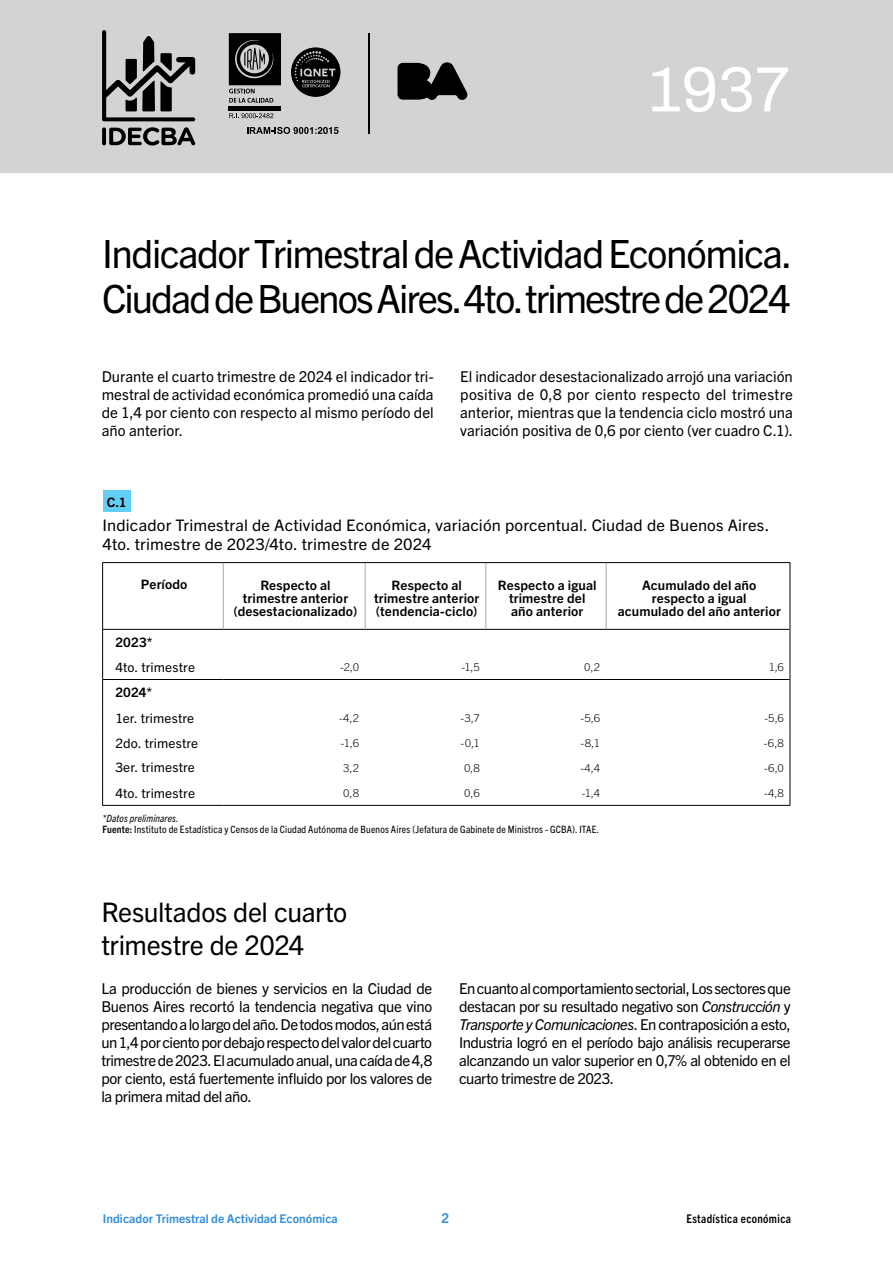
<style>
.page{position:relative;width:893px;height:1263px;background:#fff}
.page>*{position:absolute;margin:0;border:0;box-sizing:border-box;transform-origin:0 0}
.t1{font:600 64.05px "Archivo";color:#fff}
.t2{font:39px/45px "Trade Gothic Next LT Pro";letter-spacing:-.035em;color:#000}
.t3{font:27px/33px "Trade Gothic Next LT Pro";letter-spacing:-.015em;color:#000}
.t4{font:15.9px/18.8px "Trade Gothic Next LT Pro";letter-spacing:.01em;color:#000;scale:1.04 1}
.t5{font:15px/18px "Trade Gothic Next LT Pro";letter-spacing:-.005em;color:#000;text-align:justify}
.t6{font:700 13.5px "Trade Gothic Next LT Pro";color:#2f8ddd}
.t7{font:700 13.05px/13px "Trade Gothic Next LT Pro";letter-spacing:.01em;color:#000;text-align:center;scale:1.04 1}
.t8{font:13.05px "Trade Gothic Next LT Pro";letter-spacing:.01em;color:#000;scale:1.04 1}
.t9{font:700 12px "Trade Gothic Next LT Pro";letter-spacing:.005em;color:#2f8ddd}
.t10{font:700 condensed 12px "Trade Gothic Next LT Pro";letter-spacing:.03em;color:#000}
.t11{font:300 10.8px "Trade Gothic Next LT Pro";color:#000;scale:1.04 1}
.t12{font:condensed 10.05px/11.6px "Trade Gothic Next LT Pro";letter-spacing:.02em;color:#000;scale:1.04 1}
.s1{font-style:italic}
.s2{font-weight:700}
</style>
<div class="page">
<div style="left:0;top:0;width:893px;height:173px;background:#d1d3d4"></div>
<hr style="left:102px;top:563px;width:1px;height:66px;background:#000">
<svg style="left:102px;top:629px;width:121px;height:176px"></svg>
<hr style="left:790px;top:563px;width:1px;height:66px;background:#000">
<svg style="left:790px;top:629px;width:1px;height:176px"></svg>
<hr style="left:102px;top:805px;width:121px;height:1px;background:#000">
<hr style="left:223px;top:805px;width:142px;height:1px;background:#000">
<hr style="left:365px;top:805px;width:121px;height:1px;background:#000">
<hr style="left:486px;top:805px;width:120px;height:1px;background:#000">
<hr style="left:606px;top:805px;width:184px;height:1px;background:#000">
<hr style="left:103px;top:629px;width:120px;height:1px;background:#000">
<hr style="left:223px;top:629px;width:142px;height:1px;background:#000">
<hr style="left:365px;top:629px;width:121px;height:1px;background:#000">
<hr style="left:486px;top:629px;width:120px;height:1px;background:#000">
<hr style="left:606px;top:629px;width:184px;height:1px;background:#000">
<hr style="left:365px;top:563px;width:1px;height:66px;background:#a7a9ac">
<hr style="left:486px;top:563px;width:1px;height:66px;background:#a7a9ac">
<hr style="left:606px;top:563px;width:1px;height:66px;background:#a7a9ac">
<hr style="left:223px;top:563px;width:1px;height:66px;background:#a7a9ac">
<hr style="left:102px;top:562px;width:121px;height:1px;background:#000">
<hr style="left:223px;top:562px;width:142px;height:1px;background:#000">
<hr style="left:365px;top:562px;width:121px;height:1px;background:#000">
<hr style="left:486px;top:562px;width:120px;height:1px;background:#000">
<hr style="left:606px;top:562px;width:184px;height:1px;background:#000">
<hr style="left:103px;top:679px;width:120px;height:1px;background:#000">
<hr style="left:223px;top:679px;width:142px;height:1px;background:#000">
<hr style="left:365px;top:679px;width:121px;height:1px;background:#000">
<hr style="left:486px;top:679px;width:120px;height:1px;background:#000">
<hr style="left:606px;top:679px;width:184px;height:1px;background:#000">
<div style="left:103px;top:490px;width:28px;height:21px;background:#64cdf6"></div>
<svg style="left:102px;top:127px;width:4px;height:18px"></svg>
<svg style="left:109px;top:127px;width:86px;height:18px"></svg>
<svg style="left:102px;top:30px;width:93px;height:91px"></svg>
<hr style="left:229px;top:106px;width:52px;height:4px;background:#000">
<svg style="left:229px;top:113px;width:44px;height:5px"></svg>
<svg style="left:229px;top:33px;width:52px;height:70px"></svg>
<svg style="left:397px;top:62px;width:70px;height:38px"></svg>
<hr style="left:368px;top:33px;width:2px;height:101px;background:#000">
<svg style="left:247px;top:127px;width:92px;height:7px"></svg>
<svg style="left:291px;top:47px;width:49px;height:50px"></svg>
<h1 class="t1" style="left:648px;top:41px;width:144px">1937</h1>
<h2 class="t2" style="left:102px;top:228px;width:692px">Indicador Trimestral de Actividad Económica.<br>Ciudad de Buenos Aires. 4to. trimestre de 2024</h2>
<p class="t5" style="left:102px;top:366px;width:333px">Durante el cuarto trimestre de 2024 el indicador tri&shy;mestral de actividad económica promedió una caída de 1,4 por ciento con respecto al mismo período del año anterior.</p>
<p class="t5" style="left:460px;top:366px;width:334px">El indicador desestacionalizado arrojó una variación positiva de 0,8 por ciento respecto del trimestre anterior, mientras que la tendencia ciclo mostró una variación positiva de 0,6 por ciento (ver cuadro C.1).</p>
<p class="t7" style="left:107px;top:495px;width:20px">C.1</p>
<p class="t4" style="left:103px;top:515px;width:642px">Indicador Trimestral de Actividad Económica, variación porcentual. Ciudad de Buenos Aires.<br>4to. trimestre de 2023/4to. trimestre de 2024</p>
<p class="t7" style="left:141px;top:577px;width:46px">Período</p>
<p class="t7" style="left:234px;top:577px;width:120px">Respecto al trimestre anterior (desestacionalizado)</p>
<p class="t7" style="left:374px;top:577px;width:103px">Respecto al trimestre anterior (tendencia-ciclo)</p>
<p class="t7" style="left:498px;top:577px;width:96px">Respecto a igual trimestre del año anterior</p>
<p class="t7" style="left:618px;top:577px;width:158px">Acumulado del año respecto a igual acumulado del año anterior</p>
<p class="t7" style="left:115px;top:635px;width:37px">2023*</p>
<p class="t8" style="left:115px;top:658px;width:78px">4to. trimestre</p>
<p class="t11" style="left:340px;top:659px;width:20px">-2,0</p>
<p class="t11" style="left:461px;top:659px;width:19px">-1,5</p>
<p class="t11" style="left:584px;top:659px;width:17px">0,2</p>
<p class="t11" style="left:769px;top:659px;width:16px">1,6</p>
<p class="t7" style="left:115px;top:685px;width:37px">2024*</p>
<p class="t8" style="left:115px;top:709px;width:77px">1er. trimestre</p>
<p class="t11" style="left:339px;top:710px;width:21px">-4,2</p>
<p class="t11" style="left:461px;top:710px;width:20px">-3,7</p>
<p class="t11" style="left:580px;top:710px;width:20px">-5,6</p>
<p class="t11" style="left:764px;top:710px;width:20px">-5,6</p>
<p class="t8" style="left:115px;top:734px;width:81px">2do. trimestre</p>
<p class="t11" style="left:341px;top:735px;width:19px">-1,6</p>
<p class="t11" style="left:461px;top:735px;width:20px">-0,1</p>
<p class="t11" style="left:581px;top:735px;width:20px">-8,1</p>
<p class="t11" style="left:764px;top:735px;width:21px">-6,8</p>
<p class="t8" style="left:115px;top:759px;width:78px">3er. trimestre</p>
<p class="t11" style="left:343px;top:760px;width:17px">3,2</p>
<p class="t11" style="left:464px;top:760px;width:17px">0,8</p>
<p class="t11" style="left:580px;top:760px;width:20px">-4,4</p>
<p class="t11" style="left:764px;top:760px;width:21px">-6,0</p>
<p class="t8" style="left:115px;top:784px;width:78px">4to. trimestre</p>
<p class="t11" style="left:343px;top:785px;width:17px">0,8</p>
<p class="t11" style="left:464px;top:785px;width:17px">0,6</p>
<p class="t11" style="left:582px;top:785px;width:19px">-1,4</p>
<p class="t11" style="left:764px;top:785px;width:21px">-4,8</p>
<p class="t12" style="left:103px;top:812px;width:479px"><span class="s1">*Datos preliminares.<br></span><span class="s2">Fuente:</span> Instituto de Estadística y Censos de la Ciudad Autónoma de Buenos Aires (Jefatura de Gabinete de Ministros - GCBA). ITAE.</p>
<h3 class="t3" style="left:101px;top:893px;width:247px">Resultados del cuarto trimestre de 2024</h3>
<p class="t5" style="left:101px;top:978px;width:332px">La producción de bienes y servicios en la Ciudad de Buenos Aires recortó la tendencia negativa que vino presentando a lo largo del año. De todos modos, aún está un 1,4 por ciento por debajo respecto del valor del cuarto trimestre de 2023. El acumulado anual, una caída de 4,8 por ciento, está fuertemente influido por los valores de la primera mitad del año.</p>
<p class="t5" style="left:459px;top:978px;width:333px">En cuanto al comportamiento sectorial, Los sectores que destacan por su resultado negativo son <span class="s1">Construcción</span> y <span class="s1">Transporte y Comunicaciones</span>. En contraposición a esto, Industria logró en el período bajo análisis recuperarse alcanzando un valor superior en 0,7% al obtenido en el cuarto trimestre de 2023.</p>
<p class="t9" style="left:103px;top:1210px;width:236px">Indicador Trimestral de Actividad Económica</p>
<p class="t6" style="left:442px;top:1209px;width:9px">2</p>
<p class="t10" style="left:686px;top:1211px;width:106px">Estadística económica</p>
</div>
